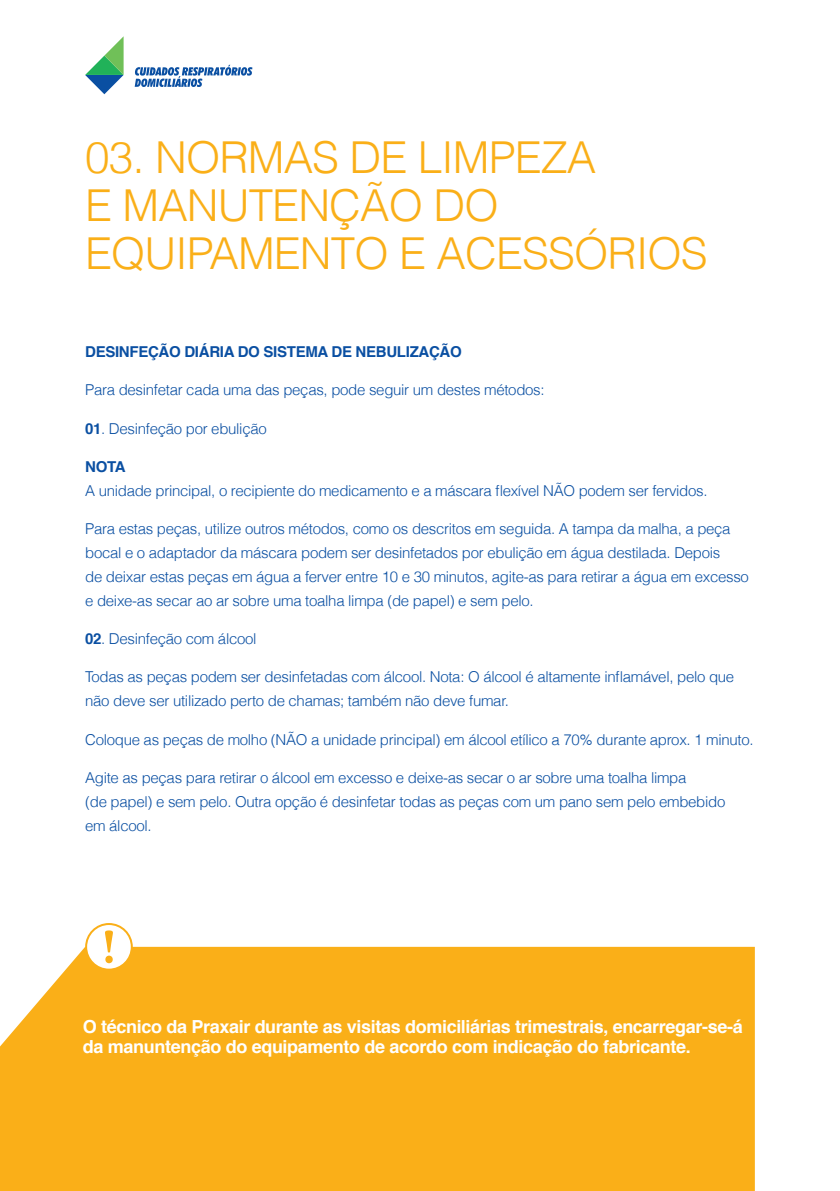
<style>
.page{position:relative;width:840px;height:1191px;background:#fff}
.page>*{position:absolute;margin:0;border:0;box-sizing:border-box;transform-origin:0 0}
.t1{font:300 44px/48px "Helvetica";letter-spacing:-.02em;color:#faaf18}
.t2{font:700 18px/20px "Helvetica";letter-spacing:-.02em;color:#fff}
.t3{font:300 15px/24px "Helvetica";letter-spacing:-.02em;color:#0a4fa2}
.t4{font:700 15px "Helvetica";letter-spacing:-.02em;color:#0a4fa2}
.s1{font-weight:700}
</style>
<div class="page">
<svg style="left:85px;top:37px;width:38px;height:57px"></svg>
<svg style="left:135px;top:65px;width:117px;height:22px"></svg>
<div style="left:0;top:946px;width:754px;height:245px;background:#faaf18"></div>
<div style="left:86px;top:924px;width:46px;height:45px;background:#fff;border-radius:50%"></div>
<div style="left:85px;top:923px;width:48px;height:47px;border:2px solid #faaf18;border-radius:50%"></div>
<svg style="left:105px;top:930px;width:8px;height:33px"></svg>
<h1 class="t1" style="left:85px;top:132px;width:619px">03. Normas de limpeza<br>e man uten ção do<br>eq uipamento e acessórios</h1>
<p class="t4" style="left:85px;top:340px;width:378px">DESINFEÇÃO DIÁRIA DO SISTEMA DE NEBULIZAÇÃO</p>
<p class="t3" style="left:85px;top:377px;width:460px">Para desinfetar cada uma das peças, pode seguir um destes métodos:</p>
<p class="t3" style="left:85px;top:415px;width:183px"><span class="s1">01</span>. Desinfeção por ebulição</p>
<p class="t4" style="left:85px;top:454px;width:42px">NOTA</p>
<p class="t3" style="left:85px;top:478px;width:623px">A unidade principal, o recipiente do medicamento e a máscara flexível NÃO podem ser fervidos.</p>
<p class="t3" style="left:85px;top:516px;width:665px">Para estas peças, utilize outros métodos, como os descritos em seguida. A tampa da malha, a peça bocal e o adaptador da máscara podem ser desinfetados por ebulição em água destilada. Depois<br>de deixar estas peças em água a ferver entre 10 e 30 minutos, agite-as para retirar a água em excesso e deixe-as secar ao ar sobre uma toalha limpa (de papel) e sem pelo.</p>
<p class="t3" style="left:85px;top:626px;width:173px"><span class="s1">02</span>. Desinfeção com álcool</p>
<p class="t3" style="left:85px;top:664px;width:650px">Todas as peças podem ser desinfetadas com álcool. Nota: O álcool é altamente inflamável, pelo que não deve ser utilizado perto de chamas; também não deve fumar.</p>
<p class="t3" style="left:85px;top:726px;width:669px">Coloque as peças de molho (NÃO a unidade principal) em álcool etílico a 70% durante aprox. 1 minuto.</p>
<p class="t3" style="left:85px;top:764px;width:641px">Agite as peças para retirar o álcool em excesso e deixe-as secar o ar sobre uma toalha limpa<br>(de papel) e sem pelo. Outra opção é desinfetar todas as peças com um pano sem pelo embebido em álcool.</p>
<p class="t2" style="left:83px;top:1017px;width:661px">O técnico da Praxair durante as visitas domiciliárias trimestrais, encarregar-se-á da manuntenção do equipamento de acordo com indicação do fabricante.</p>
</div>
